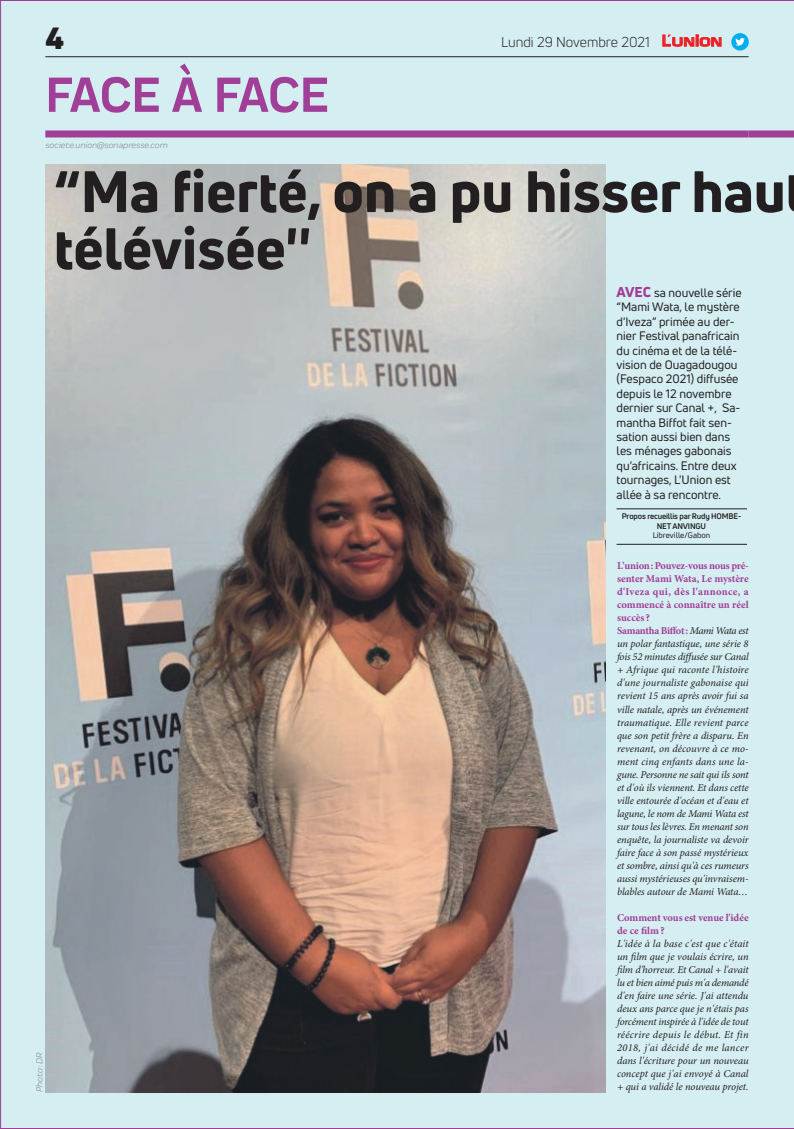
<style>
.page{position:relative;width:794px;height:1129px;background:#fff}
.page>*{position:absolute;margin:0;border:0;box-sizing:border-box;transform-origin:0 0}
.t1{font:800 57px/57px "Uni Neue";color:#231f20}
.t2{font:700 51px "Praktika";letter-spacing:-.02em;color:#a13e97}
.t3{font:900 30px "Uni Neue";color:#231f20}
.t4{font:14px "Uni Neue";color:#231f20}
.t5{font:12px/14.4px "Uni Neue";color:#231f20}
.t6{font:italic 10.5px/13px "Minion Pro";letter-spacing:-.005em;color:#231f20}
.t7{font:700 10.5px/13px "Minion Pro";letter-spacing:-.01em;color:#a13e97}
.t8{font:italic 9px "Praktika";color:#818386}
.t9{font:700 8px/9.6px "Uni Neue";letter-spacing:-.02em;color:#231f20;text-align:center}
.t10{font:8px "Uni Neue";color:#231f20}
.s1{font-family:"Eurostile";font-weight:600;font-size:14.9px;color:#ee1d23}
.s2{font-family:"Eurostile";font-weight:600;font-size:11.4px;color:#ee1d23}
.s3{font-weight:800;font-size:14px;color:#a13e97}
.s4{font-weight:700;font-style:normal;color:#a13e97}
</style>
<div class="page">
<div style="left:0;top:0;width:794px;height:1128px;background:#d5eef1"></div>
<hr style="left:45px;top:56px;width:703px;height:1px;background:#231f20">
<svg style="left:662px;top:34px;width:60px;height:13px"></svg>
<div style="left:731px;top:33px;width:17px;height:18px;background:#00aeef;border-radius:50%"></div>
<svg style="left:735px;top:38px;width:10px;height:8px"></svg>
<div style="left:45px;top:130px;width:703px;height:7px;background:#a13e97"></div>
<div style="left:748px;top:130px;width:46px;height:7px;background:#a13e97"></div>
<img style="left:45px;top:164px;width:560px;height:927px">
<hr style="left:616px;top:543px;width:131px;height:1px;background:#231f20">
<hr style="left:616px;top:508px;width:131px;height:1px;background:#231f20">
<h3 class="t3" style="left:45px;top:17px;width:20px">4</h3>
<h3 class="t4" style="left:501px;top:33px;width:222px">Lundi 29 Novembre 2021 <span class="s1">L</span><span class="s2">UNION</span></h3>
<h2 class="t2" style="left:45px;top:54px;width:285px">FACE À FACE</h2>
<p class="t8" style="left:45px;top:139px;width:124px">societe.union@sonapresse.com</p>
<p class="t8" style="left:33px;top:1091px;width:41px;rotate:-90deg">Photo : DR</p>
<h1 class="t1" style="left:54px;top:162px;width:733px">“Ma fierté, on a pu hisser hau télévisée''</h1>
<p class="t5" style="left:616px;top:285px;width:127px"><span class="s3">AVEC</span> sa nouvelle série “Mami Wata, le mystère d'Iveza” primée au der&shy;nier Festival panafricain du cinéma et de la télé&shy;vision de Ouagadougou (Fespaco 2021) diffusée depuis le 12 novembre dernier sur Canal +, Sa&shy;mantha Biffot fait sen&shy;sation aussi bien dans les ménages gabonais qu'africains. Entre deux tournages, L'Union est allée à sa rencontre.</p>
<p class="t9" style="left:621px;top:511px;width:121px">Propos recueillis par Rudy HOMBE-<br>NET ANVINGU</p>
<p class="t10" style="left:652px;top:530px;width:59px">Libreville/Gabon</p>
<p class="t6" style="left:617px;top:559px;width:133px"><span class="s4">L'union: Pouvez-vous nous pré&shy;senter Mami Wata, Le mystère d'Iveza qui, dès l'annonce, a commencé à connaître un réel succès?<br>Samantha Biffot:</span> Mami Wata est un polar fantastique, une série 8 fois 52 minutes diffusée sur Canal + Afrique qui raconte l'histoire d'une journaliste gabonaise qui revient 15 ans après avoir fui sa ville natale, après un événement traumatique. Elle revient parce que son petit frère a disparu. En revenant, on découvre à ce mo&shy;ment cinq enfants dans une la&shy;gune. Personne ne sait qui ils sont et d'où ils viennent. Et dans cette ville entourée d'océan et d'eau et lagune, le nom de Mami Wata est sur tous les lèvres. En menant son enquête, la journaliste va devoir faire face à son passé mystérieux et sombre, ainsi qu'à ces rumeurs aussi mystérieuses qu'invraisem&shy;blables autour de Mami Wata…</p>
<p class="t7" style="left:617px;top:910px;width:133px">Comment vous est venue l'idée de ce film?</p>
<p class="t6" style="left:617px;top:936px;width:133px;text-align:justify">L'idée à la base c'est que c'était un film que je voulais écrire, un film d'horreur. Et Canal + l'avait lu et bien aimé puis m'a demandé d'en faire une série. J'ai attendu deux ans parce que je n'étais pas forcément inspirée à l'idée de tout réécrire depuis le début. Et fin 2018, j'ai décidé de me lancer dans l'écriture pour un nouveau concept que j'ai envoyé à Canal + qui a validé le nouveau projet.</p>
</div>
